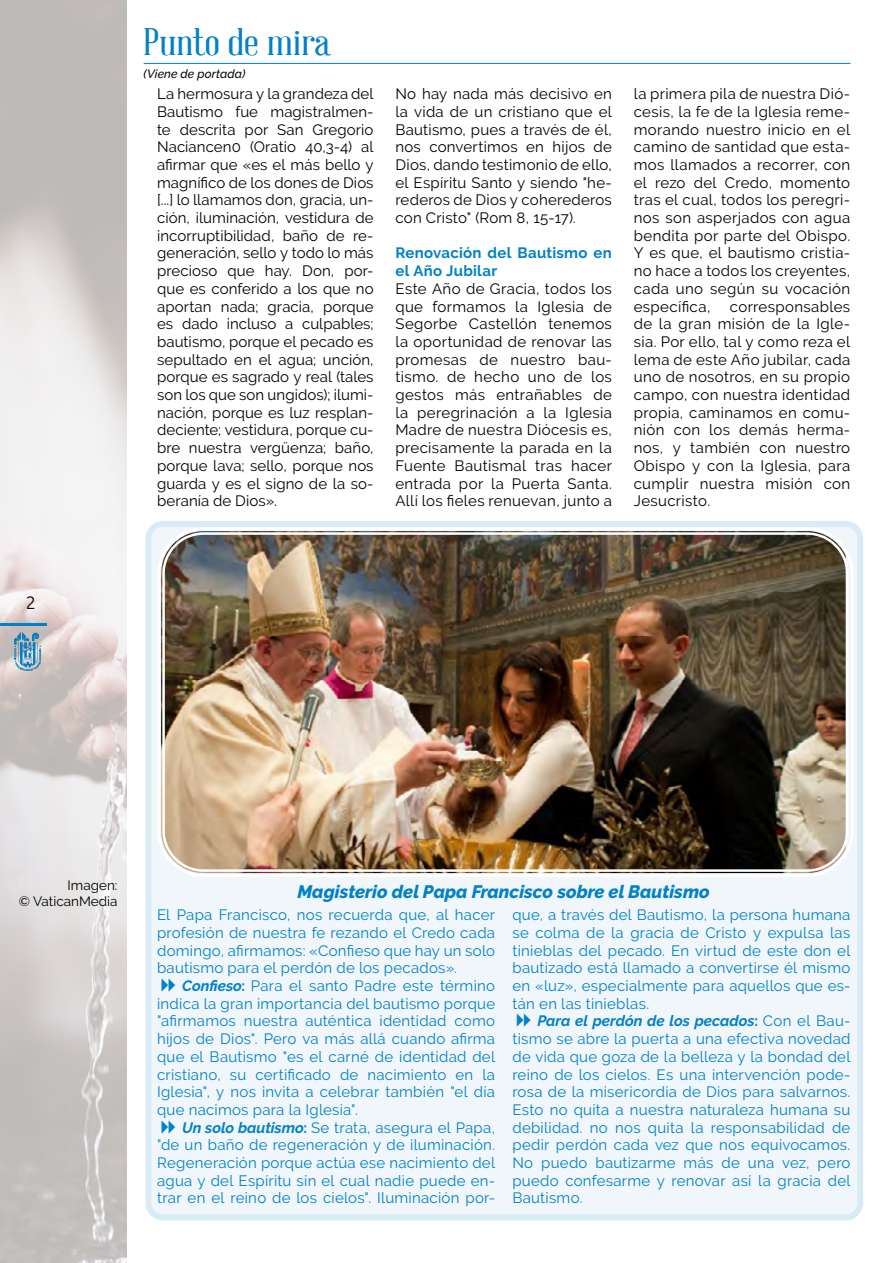
<style>
.page{position:relative;width:893px;height:1263px;background:#fff}
.page>*{position:absolute;margin:0;border:0;box-sizing:border-box;transform-origin:0 0}
.t1{font:37.5px "Abraham Lincoln";color:#0081c9;scale:1.2 1}
.t2{font:italic 800 18px "Raleway";color:#0081c9}
.t3{font:300 18px "Ubuntu";color:#000}
.t4{font:15px/17.7px "Raleway";letter-spacing:.02em;color:#000;text-align:justify}
.t5{font:15px/17.7px "Raleway";letter-spacing:.015em;color:#0081c9;text-align:justify}
.t6{font:700 15px/17.7px "Raleway";letter-spacing:.02em;color:#0081c9}
.t7{font:13.5px/16.2px "Raleway";color:#000;text-align:right}
.t8{font:italic 500 12px "Raleway";letter-spacing:.005em;color:#000}
.s1{font-weight:700;font-style:italic}
.s2{font-weight:700}
</style>
<div class="page">
<img style="left:0;top:0;width:127px;height:1263px">
<hr style="left:0;top:624px;width:47px;height:2px;background:#0081c9">
<svg style="left:14px;top:632px;width:27px;height:39px"></svg>
<hr style="left:144px;top:63px;width:706px;height:1px;background:#0081c9">
<div style="left:148px;top:524px;width:712px;height:693px;background:#f1f6fa;border-radius:14px"></div>
<div style="left:145px;top:521px;width:718px;height:699px;border:6px solid #0081c9;border-radius:14px"></div>
<img style="left:161px;top:531px;width:685px;height:342px">
<div style="left:157px;top:527px;width:696px;height:350px;border:2px solid #fff;border-radius:45px"></div>
<div style="left:162px;top:532px;width:686px;height:340px;border:2px solid #fff;border-radius:40px"></div>
<p class="t3" style="left:26px;top:591px;width:12px">2</p>
<h1 class="t1" style="left:144px;top:22px;width:157px">Punto de mira</h1>
<p class="t4" style="left:157px;top:85px;width:218px">La hermosura y la grandeza del Bautismo fue magistralmen&shy;te descrita por San Gregorio Naciancen0 (Oratio 40,3-4) al afirmar que «es el más bello y magnífico de los dones de Dios [...] lo llamamos don, gracia, un&shy;ción, iluminación, vestidura de incorruptibilidad, baño de re&shy;generación, sello y todo lo más precioso que hay. Don, por&shy;que es conferido a los que no aportan nada; gracia, porque es dado incluso a culpables; bautismo, porque el pecado es sepultado en el agua; unción, porque es sagrado y real (tales son los que son ungidos); ilumi&shy;nación, porque es luz resplan&shy;deciente; vestidura, porque cu&shy;bre nuestra vergüenza; baño, porque lava; sello, porque nos guarda y es el signo de la so&shy;beranía de Dios».</p>
<p class="t4" style="left:634px;top:85px;width:218px">la primera pila de nuestra Dió&shy;cesis, la fe de la Iglesia reme&shy;morando nuestro inicio en el camino de santidad que esta&shy;mos llamados a recorrer, con el rezo del Credo, momento tras el cual, todos los peregri&shy;nos son asperjados con agua bendita por parte del Obispo.<br>Y es que, el bautismo cristia&shy;no hace a todos los creyentes, cada uno según su vocación específica,</p>
<p class="t8" style="left:144px;top:66px;width:103px">(Viene de portada)</p>
<p class="t4" style="left:395px;top:85px;width:218px">No hay nada más decisivo en la vida de un cristiano que el Bautismo, pues a través de él, nos convertimos en hijos de Dios, dando testimonio de ello, el Espíritu Santo y siendo "he&shy;rederos de Dios y coherederos con Cristo" (Rom 8, 15-17).</p>
<p class="t6" style="left:395px;top:244px;width:218px">Renovación del Bautismo en el Año Jubilar</p>
<p class="t4" style="left:395px;top:280px;width:218px">Este Año de Gracia, todos los que formamos la Iglesia de Segorbe Castellón tenemos la oportunidad de renovar las promesas de nuestro bau&shy;tismo. de hecho uno de los gestos más entrañables de la peregrinación a la Iglesia Madre de nuestra Diócesis es, precisamente la parada en la Fuente Bautismal tras hacer entrada por la Puerta Santa.<br>Allí los fieles renuevan, junto a</p>
<p class="t4" style="left:634px;top:297px;width:218px;text-indent:96px">corresponsables de la gran misión de la Igle&shy;sia. Por ello, tal y como reza el lema de este Año jubilar, cada uno de nosotros, en su propio campo, con nuestra identidad propia, caminamos en comu&shy;nión con los demás herma&shy;nos, y también con nuestro Obispo y con la Iglesia, para cumplir nuestra misión con Jesucristo.</p>
<p class="t7" style="left:19px;top:877px;width:100px">Imagen:<br>© VaticanMedia</p>
<p class="t2" style="left:298px;top:881px;width:414px">Magisterio del Papa Francisco sobre el Bautismo</p>
<p class="t5" style="left:512px;top:906px;width:339px">que, a través del Bautismo, la persona humana se colma de la gracia de Cristo y expulsa las tinieblas del pecado. En virtud de este don el bautizado está llamado a convertirse él mismo en «luz», especialmente para aquellos que es&shy;tán en las tinieblas.</p>
<p class="t5" style="left:512px;top:1012px;width:340px;text-indent:25px"><span class="s1">Para el perdón de los pecados</span><span class="s2">:</span> Con el Bau&shy;tismo se abre la puerta a una efectiva novedad de vida que goza de la belleza y la bondad del reino de los cielos. Es una intervención pode&shy;rosa de la misericordia de Dios para salvarnos.<br>Esto no quita a nuestra naturaleza humana su debilidad. no nos quita la responsabilidad de pedir perdón cada vez que nos equivocamos.<br>No puedo bautizarme más de una vez, pero puedo confesarme y renovar así la gracia del Bautismo.</p>
<p class="t5" style="left:157px;top:906px;width:339px">El Papa Francisco, nos recuerda que, al hacer profesión de nuestra fe rezando el Credo cada domingo, afirmamos: «Confieso que hay un solo bautismo para el perdón de los pecados».</p>
<p class="t5" style="left:157px;top:977px;width:340px;text-indent:25px"><span class="s1">Confieso</span><span class="s2">:</span> Para el santo Padre este término indica la gran importancia del bautismo porque "afirmamos nuestra auténtica identidad como hijos de Dios". Pero va más allá cuando afirma que el Bautismo "es el carné de identidad del cristiano, su certificado de nacimiento en la Iglesia", y nos invita a celebrar también "el día que nacimos para la Iglesia".</p>
<p class="t5" style="left:157px;top:1118px;width:340px;text-indent:25px"><span class="s1">Un solo bautismo</span><span class="s2">:</span> Se trata, asegura el Papa, "de un baño de regeneración y de iluminación.<br>Regeneración porque actúa ese nacimiento del agua y del Espíritu sin el cual nadie puede en&shy;trar en el reino de los cielos". Iluminación por-</p>
</div>
